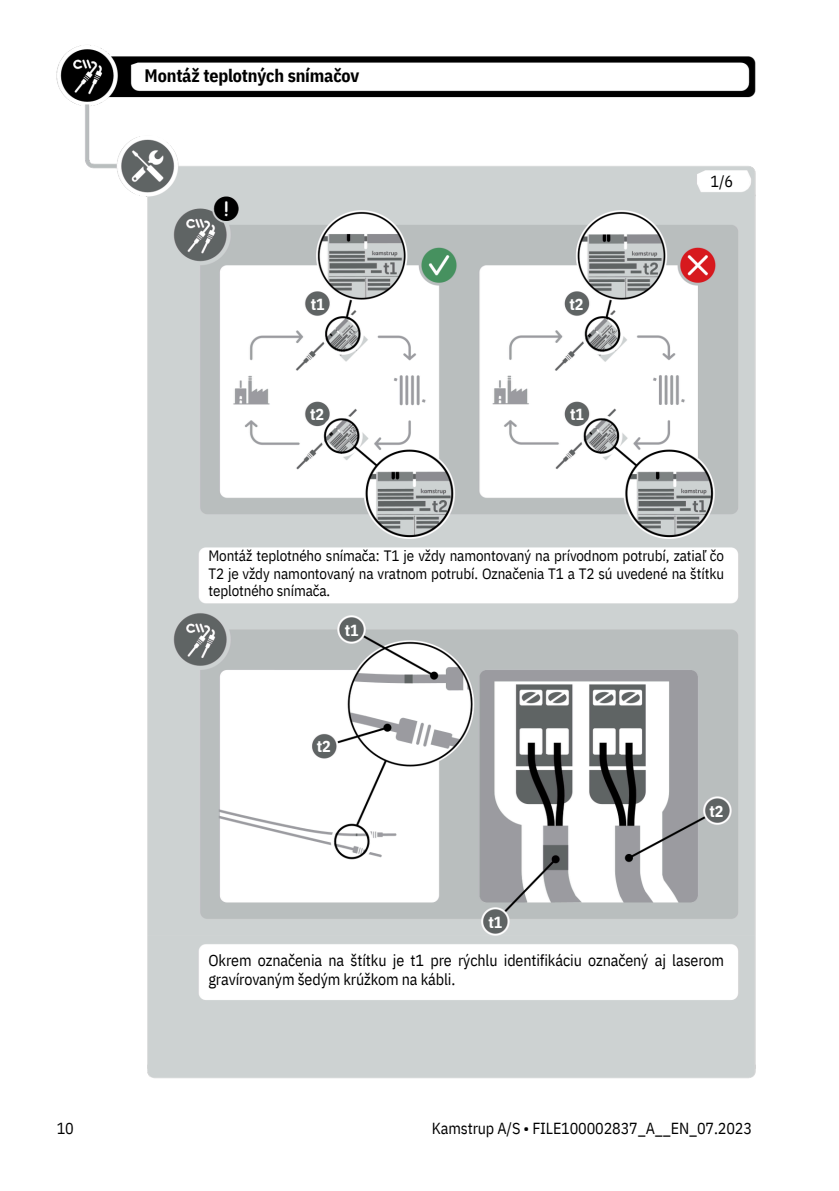
<style>
.page{position:relative;width:839px;height:1191px;background:#fff}
.page>*{position:absolute;margin:0;border:0;box-sizing:border-box;transform-origin:0 0}
.t1{font:700 18px "IBM Plex Sans Cond";letter-spacing:-.01em;color:#000}
.t2{font:16px/18.6px "IBM Plex Sans Cond";letter-spacing:-.01em;color:#000}
.t3{font:700 16px "IBM Plex Sans Cond";letter-spacing:-.01em;color:#fff}
.t4{font:15px/17.6px "IBM Plex Sans Cond";letter-spacing:-.01em;color:#000;text-align:justify}
</style>
<div class="page">
<img style="left:56px;top:45px;width:700px;height:1034px">
<h1 class="t2" style="left:57px;top:1119px;width:19px">10</h1>
<p class="t1" style="left:145px;top:63px;width:216px">Montáž teplotných snímačov</p>
<h2 class="t3" style="left:311px;top:294px;width:15px">t1</h2>
<p class="t3" style="left:310px;top:404px;width:15px">t2</p>
<h2 class="t3" style="left:569px;top:294px;width:15px">t2</h2>
<h2 class="t3" style="left:570px;top:404px;width:15px">t1</h2>
<p class="t2" style="left:710px;top:172px;width:24px">1/6</p>
<p class="t4" style="left:208px;top:547px;width:517px">Montáž teplotného snímača: T1 je vždy namontovaný na prívodnom potrubí, zatiaľ čo T2 je vždy namontovaný na vratnom potrubí. Označenia T1 a T2 sú uvedené na štítku teplotného snímača.</p>
<h2 class="t3" style="left:345px;top:620px;width:15px">t1</h2>
<h2 class="t3" style="left:317px;top:736px;width:15px">t2</h2>
<h2 class="t3" style="left:709px;top:800px;width:15px">t2</h2>
<h2 class="t3" style="left:488px;top:911px;width:15px">t1</h2>
<h2 class="t2" style="left:208px;top:951px;width:517px">Okrem označenia na štítku je t1 pre rýchlu identifikáciu označený aj laserom gravírovaným šedým krúžkom na kábli.</h2>
<p class="t2" style="left:432px;top:1119px;width:321px">Kamstrup A/S • FILE100002837_A__EN_07.2023</p>
</div>
